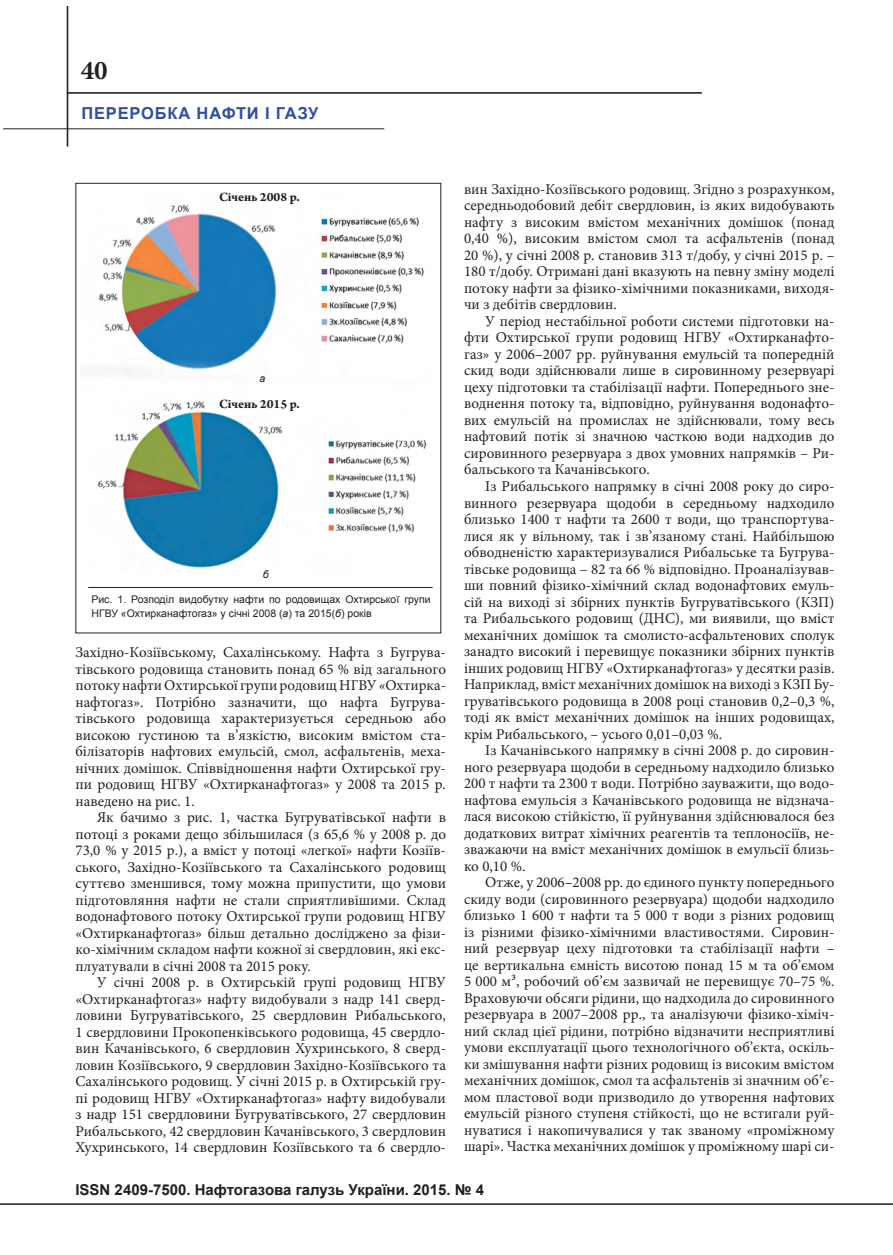
<style>
.page{position:relative;width:893px;height:1255px;background:#fff}
.page>*{position:absolute;margin:0;border:0;box-sizing:border-box;transform-origin:0 0}
.t1{font:700 27px "Minion Pro";color:#231f20}
.t2{font:700 16.5px "Arial";letter-spacing:.05em;color:#324ea1}
.t3{font:15px/16.5px "Minion Pro";color:#231f20;text-align:justify}
.t4{font:700 15px "Arial";color:#231f20}
.t5{font:700 13.5px "Arno Pro";color:#231f20}
.t6{font:10.5px/13.5px "Arial";color:#231f20}
.t7{font:italic 10.5px "Arial";color:#231f20}
.s1{font-style:italic}
</style>
<div class="page">
<hr style="left:67px;top:6px;width:1px;height:140px;background:#231f20">
<hr style="left:3px;top:128px;width:381px;height:1px;background:#231f20">
<hr style="left:67px;top:92px;width:635px;height:2px;background:#231f20">
<hr style="left:0;top:1203px;width:893px;height:1px;background:#231f20">
<img style="left:98px;top:204px;width:326px;height:172px">
<img style="left:98px;top:401px;width:329px;height:167px">
<hr style="left:88px;top:587px;width:345px;height:1px;background:#231f20">
<h1 class="t1" style="left:81px;top:52px;width:28px">40</h1>
<p class="t2" style="left:81px;top:101px;width:239px">ПЕРЕРОБКА НАФТИ І ГАЗУ</p>
<p class="t5" style="left:219px;top:189px;width:82px">Січень 2008 р.</p>
<p class="t7" style="left:260px;top:371px;width:7px">а</p>
<p class="t5" style="left:219px;top:396px;width:82px">Січень 2015 р.</p>
<p class="t7" style="left:263px;top:567px;width:7px">б</p>
<p class="t6" style="left:91px;top:592px;width:341px">Рис. 1. Розподіл видобутку нафти по родовищах Охтирської групи<br>НГВУ «Охтирканафтогаз» у січні 2008 (<span class="s1">а</span>) та 2015(<span class="s1">б</span>) років</p>
<p class="t3" style="left:75px;top:644px;width:372px">Західно-Козіївському, Сахалінському. Нафта з Бугрува&shy;тівського родовища становить понад 65 % від загального потоку нафти Охтирської групи родовищ НГВУ «Охтирка&shy;нафтогаз». Потрібно зазначити, що нафта Бугрува&shy;тівського родовища характеризується середньою або високою густиною та в’язкістю, високим вмістом ста&shy;білізаторів нафтових емульсій, смол, асфальтенів, меха&shy;нічних домішок. Співвідношення нафти Охтирської гру&shy;пи родовищ НГВУ «Охтирканафтогаз» у 2008 та 2015 р. наведено на рис. 1.</p>
<p class="t3" style="left:75px;top:809px;width:372px;text-indent:21px">Як бачимо з рис. 1, частка Бугруватівської нафти в потоці з роками дещо збільшилася (з 65,6 % у 2008 р. до 73,0 % у 2015 р.), а вміст у потоці «легкої» нафти Козіїв&shy;ського, Західно-Козіївського та Сахалінського родовищ суттєво зменшився, тому можна припустити, що умови підготовляння нафти не стали сприятливішими. Склад водонафтового потоку Охтирської групи родовищ НГВУ «Охтирканафтогаз» більш детально досліджено за фізи&shy;ко-хімічним складом нафти кожної зі свердловин, які екс&shy;плуатували в січні 2008 та 2015 року.</p>
<p class="t3" style="left:75px;top:974px;width:372px;text-indent:21px">У січні 2008 р. в Охтирській групі родовищ НГВУ «Охтирканафтогаз» нафту видобували з надр 141 сверд&shy;ловини Бугруватівського, 25 свердловин Рибальського, 1 свердловини Прокопенківського родовища, 45 свердло&shy;вин Качанівського, 6 свердловин Хухринського, 8 сверд&shy;ловин Козіївського, 9 свердловин Західно-Козіївського та Сахалінського родовищ. У січні 2015 р. в Охтирській гру&shy;пі родовищ НГВУ «Охтирканафтогаз» нафту видобували з надр 151 свердловини Бугруватівського, 27 свердловин Рибальського, 42 свердловин Качанівського, 3 свердловин Хухринського, 14 свердловин Козіївського та 6 свердло-</p>
<p class="t3" style="left:464px;top:181px;width:372px">вин Західно-Козіївського родовищ. Згідно з розрахунком, середньодобовий дебіт свердловин, із яких видобувають нафту з високим вмістом механічних домішок (понад 0,40 %), високим вмістом смол та асфальтенів (понад 20 %), у січні 2008 р. становив 313 т/добу, у січні 2015 р. – 180 т/добу. Отримані дані вказують на певну зміну моделі потоку нафти за фізико-хімічними показниками, виходя&shy;чи з дебітів свердловин.</p>
<p class="t3" style="left:464px;top:313px;width:372px;text-indent:21px">У період нестабільної роботи системи підготовки на&shy;фти Охтирської групи родовищ НГВУ «Охтирканафто&shy;газ» у 2006–2007 рр. руйнування емульсій та попередній скид води здійснювали лише в сировинному резервуарі цеху підготовки та стабілізації нафти. Попереднього зне&shy;воднення потоку та, відповідно, руйнування водонафто&shy;вих емульсій на промислах не здійснювали, тому весь нафтовий потік зі значною часткою води надходив до сировинного резервуара з двох умовних напрямків – Ри&shy;бальського та Качанівського.</p>
<p class="t3" style="left:464px;top:478px;width:372px;text-indent:21px">Із Рибальського напрямку в січні 2008 року до сиро&shy;винного резервуара щодоби в середньому надходило близько 1400 т нафти та 2600 т води, що транспортува&shy;лися як у вільному, так і зв’язаному стані. Найбільшою обводненістю характеризувалися Рибальське та Бугрува&shy;тівське родовища – 82 та 66 % відповідно. Проаналізував&shy;ши повний фізико-хімічний склад водонафтових емуль&shy;сій на виході зі збірних пунктів Бугруватівського (КЗП) та Рибальського родовищ (ДНС), ми виявили, що вміст механічних домішок та смолисто-асфальтенових сполук занадто високий і перевищує показники збірних пунктів інших родовищ НГВУ «Охтирканафтогаз» у десятки разів.<br>Наприклад, вміст механічних домішок на виході з КЗП Бу&shy;груватівського родовища в 2008 році становив 0,2–0,3 %, тоді як вміст механічних домішок на інших родовищах, крім Рибальського, – усього 0,01–0,03 %.</p>
<p class="t3" style="left:464px;top:742px;width:372px;text-indent:21px">Із Качанівського напрямку в січні 2008 р. до сировин&shy;ного резервуара щодоби в середньому надходило близько 200 т нафти та 2300 т води. Потрібно зауважити, що водо&shy;нафтова емульсія з Качанівського родовища не відзнача&shy;лася високою стійкістю, її руйнування здійснювалося без додаткових витрат хімічних реагентів та теплоносіїв, не&shy;зважаючи на вміст механічних домішок в емульсії близь&shy;ко 0,10 %.</p>
<p class="t3" style="left:464px;top:874px;width:372px;text-indent:21px">Отже, у 2006–2008 рр. до єдиного пункту попереднього скиду води (сировинного резервуара) щодоби надходило близько 1 600 т нафти та 5 000 т води з різних родовищ із різними фізико-хімічними властивостями. Сировин&shy;ний резервуар цеху підготовки та стабілізації нафти – це вертикальна ємність висотою понад 15 м та об’ємом 5 000 м³, робочий об’єм зазвичай не перевищує 70–75 %.<br>Враховуючи обсяги рідини, що надходила до сировинного резервуара в 2007–2008 рр., та аналізуючи фізико-хіміч&shy;ний склад цієї рідини, потрібно відзначити несприятливі умови експлуатації цього технологічного об’єкта, оскіль&shy;ки змішування нафти різних родовищ із високим вмістом механічних домішок, смол та асфальтенів зі значним об’є&shy;мом пластової води призводило до утворення нафтових емульсій різного ступеня стійкості, що не встигали руй&shy;нуватися і накопичувалися у так званому «проміжному шарі». Частка механічних домішок у проміжному шарі си-</p>
<p class="t4" style="left:75px;top:1178px;width:410px">ISSN 2409-7500. Нафтогазова галузь України. 2015. № 4</p>
</div>
